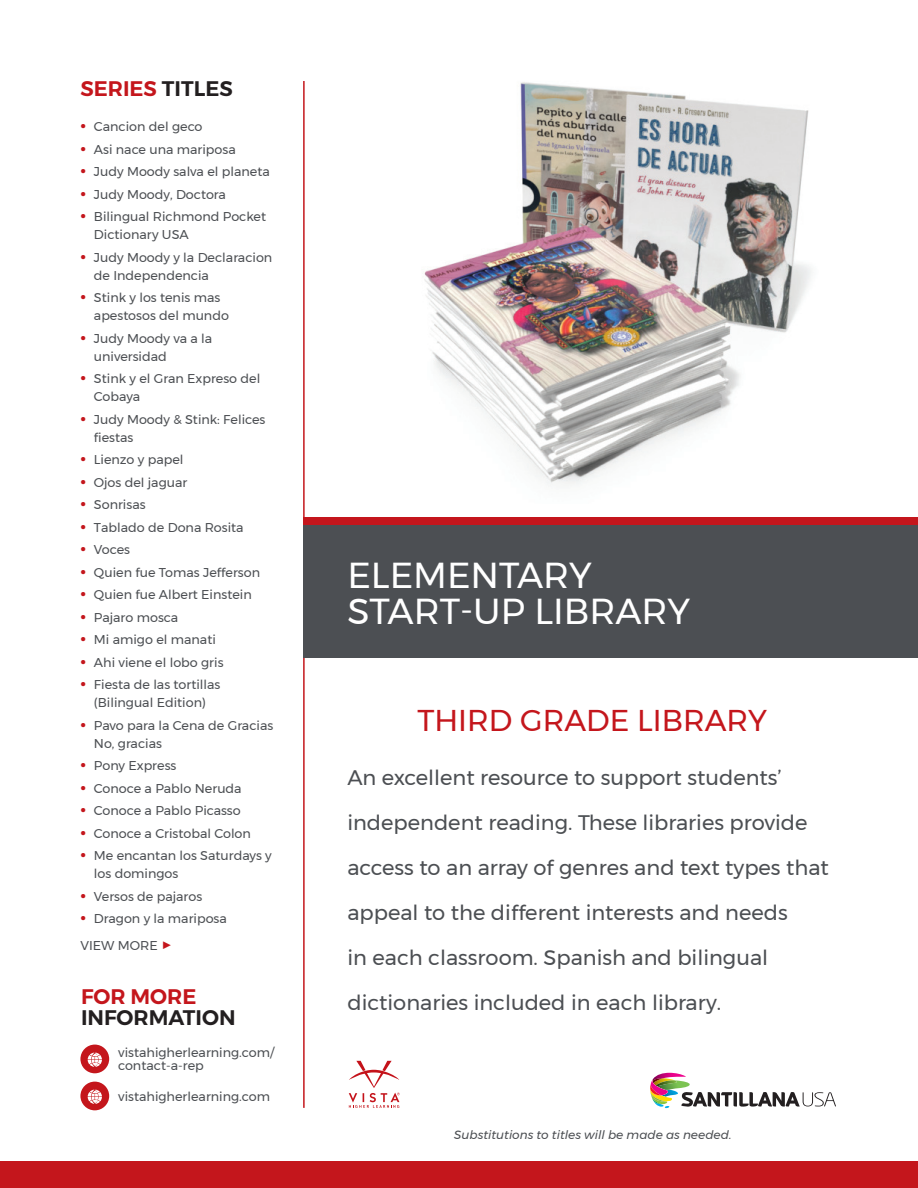
<style>
.page{position:relative;width:918px;height:1188px;background:#fff}
.page>*{position:absolute;margin:0;border:0;box-sizing:border-box;transform-origin:0 0}
.t1{font:36px/36px "Montserrat";color:#fff}
.t2{font:30px "Montserrat";color:#c4161c}
.t3{font:21px/45px "Montserrat";color:#4c4f53}
.t4{font:600 21px "Montserrat";color:#c4161c}
.t5{font:600 21px "Montserrat";color:#231f20}
.body{font:12.75px/18px "Montserrat";color:#4c4f53}
.Body_Bullet{font:12.75px "Montserrat";color:#4c4f53}
.t6{font:italic 12px "Montserrat";color:#4c4f53}
.s1{color:#231f20}
.s2{font-weight:600;font-size:18px;color:#c4161c}
.s3{font-size:18px;color:#c4161c}
</style>
<div class="page">
<div style="left:0;top:1161px;width:918px;height:27px;background:#c4161c"></div>
<hr style="left:303px;top:81px;width:2px;height:1027px;background:#c4161c">
<svg style="left:650px;top:1073px;width:186px;height:35px"></svg>
<svg style="left:349px;top:1061px;width:51px;height:47px"></svg>
<div style="left:80px;top:1082px;width:29px;height:28px;background:#c4161c;border-radius:50%"></div>
<div style="left:80px;top:1045px;width:29px;height:28px;background:#c4161c;border-radius:50%"></div>
<svg style="left:88px;top:1090px;width:14px;height:14px"></svg>
<svg style="left:88px;top:1053px;width:14px;height:14px"></svg>
<div style="left:304px;top:518px;width:614px;height:132px;background:#c4161c"></div>
<div style="left:303px;top:525px;width:615px;height:132px;background:#4c4f53"></div>
<img style="left:424px;top:82px;width:387px;height:402px">
<h3 class="t4" style="left:80px;top:72px;width:154px">SERIES <span class="s1">TITLES</span></h3>
<p class="body" style="left:80px;top:117px;width:124px"><span class="s2">•</span> Cancion del geco</p>
<p class="body" style="left:80px;top:140px;width:157px"><span class="s2">•</span> Asi nace una mariposa</p>
<p class="body" style="left:80px;top:162px;width:191px"><span class="s2">•</span> Judy Moody salva el planeta</p>
<p class="body" style="left:80px;top:185px;width:147px"><span class="s2">•</span> Judy Moody, Doctora</p>
<p class="body" style="left:94px;top:207px;width:174px;text-indent:-14px"><span class="s2">•</span> Bilingual Richmond Pocket<br>Dictionary USA</p>
<p class="body" style="left:94px;top:248px;width:180px;text-indent:-14px"><span class="s2">•</span> Judy Moody y la Declaracion de Independencia</p>
<p class="body" style="left:94px;top:288px;width:137px;text-indent:-14px"><span class="s2">•</span> Stink y los tenis mas apestosos del mundo</p>
<p class="body" style="left:94px;top:329px;width:120px;text-indent:-14px"><span class="s2">•</span> Judy Moody va a la universidad</p>
<p class="body" style="left:94px;top:369px;width:168px;text-indent:-14px"><span class="s2">•</span> Stink y el Gran Expreso del<br>Cobaya</p>
<p class="body" style="left:94px;top:410px;width:173px;text-indent:-14px"><span class="s2">•</span> Judy Moody &amp; Stink: Felices fiestas</p>
<p class="body" style="left:80px;top:450px;width:105px"><span class="s2">•</span> Lienzo y papel</p>
<p class="body" style="left:80px;top:473px;width:108px"><span class="s2">•</span> Ojos del jaguar</p>
<p class="body" style="left:80px;top:495px;width:67px"><span class="s2">•</span> Sonrisas</p>
<p class="body" style="left:80px;top:518px;width:165px"><span class="s2">•</span> Tablado de Dona Rosita</p>
<p class="body" style="left:80px;top:540px;width:51px"><span class="s2">•</span> Voces</p>
<p class="body" style="left:80px;top:563px;width:181px"><span class="s2">•</span> Quien fue Tomas Jefferson</p>
<p class="body" style="left:80px;top:585px;width:173px"><span class="s2">•</span> Quien fue Albert Einstein</p>
<p class="body" style="left:80px;top:608px;width:99px"><span class="s2">•</span> Pajaro mosca</p>
<p class="body" style="left:80px;top:630px;width:137px"><span class="s2">•</span> Mi amigo el manati</p>
<p class="body" style="left:80px;top:653px;width:145px"><span class="s2">•</span> Ahi viene el lobo gris</p>
<p class="body" style="left:80px;top:675px;width:142px;text-align:center"><span class="s2">•</span> Fiesta de las tortillas (Bilingual Edition)</p>
<p class="body" style="left:94px;top:716px;width:181px;text-indent:-14px"><span class="s2">•</span> Pavo para la Cena de Gracias<br>No, gracias</p>
<p class="body" style="left:80px;top:756px;width:97px"><span class="s2">•</span> Pony Express</p>
<p class="body" style="left:80px;top:779px;width:163px"><span class="s2">•</span> Conoce a Pablo Neruda</p>
<p class="body" style="left:80px;top:801px;width:162px"><span class="s2">•</span> Conoce a Pablo Picasso</p>
<p class="body" style="left:80px;top:824px;width:172px"><span class="s2">•</span> Conoce a Cristobal Colon</p>
<p class="body" style="left:94px;top:846px;width:179px;text-indent:-14px"><span class="s2">•</span> Me encantan los Saturdays y los domingos</p>
<p class="body" style="left:80px;top:887px;width:123px"><span class="s2">•</span> Versos de pajaros</p>
<p class="body" style="left:80px;top:909px;width:148px"><span class="s2">•</span> Dragon y la mariposa</p>
<p class="Body_Bullet" style="left:80px;top:936px;width:93px">VIEW MORE <span class="s3">▶</span></p>
<h3 class="t4" style="left:81px;top:980px;width:117px">FOR MORE</h3>
<h3 class="t5" style="left:81px;top:1001px;width:156px">INFORMATION</h3>
<p class="body" style="left:118px;top:1046px;width:157px;line-height:13.5px">vistahigherlearning.com/ contact-a-rep</p>
<p class="body" style="left:118px;top:1087px;width:153px">vistahigherlearning.com</p>
<p class="t1" style="left:347px;top:557px;width:344px">ELEMENTARY<br>START-UP LIBRARY</p>
<h1 class="t2" style="left:417px;top:697px;width:351px">THIRD GRADE LIBRARY</h1>
<h2 class="t3" style="left:347px;top:755px;width:483px">An excellent resource to support students’ independent reading. These libraries provide access to an array of genres and text types that appeal to the different interests and needs<br>in each classroom. Spanish and bilingual dictionaries included in each library.</h2>
<p class="t6" style="left:454px;top:1126px;width:279px">Substitutions to titles will be made as needed.</p>
</div>
